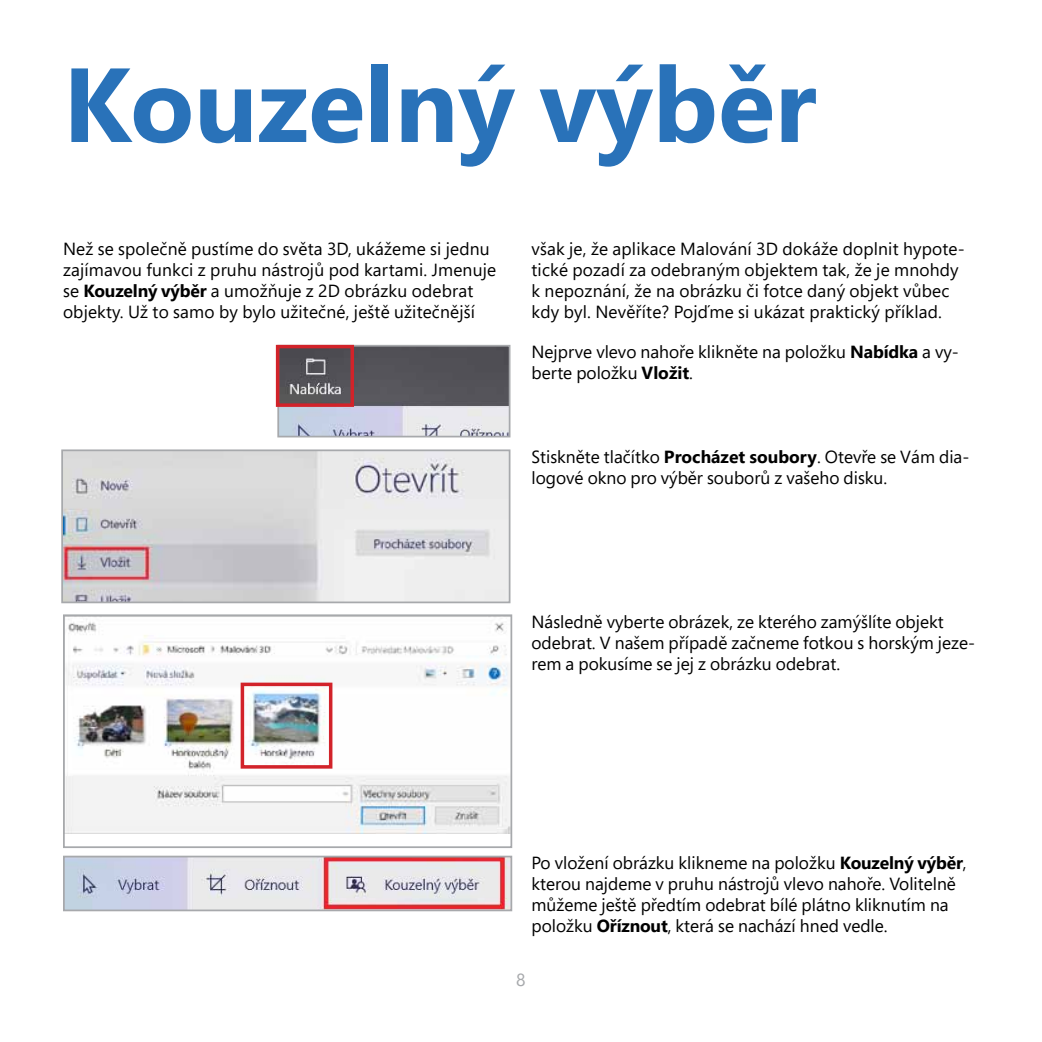
<style>
.page{position:relative;width:1042px;height:1042px;background:#fff}
.page>*{position:absolute;margin:0;border:0;box-sizing:border-box;transform-origin:0 0}
.t1{font:700 105px "Segoe Pro";color:#2972b9}
.t2{font:17.5px/21px "Segoe Pro";color:#000}
.t3{font:17.5px "Segoe Pro";color:#a7a9ac}
.s1{font-weight:700}
</style>
<div class="page">
<img style="left:64px;top:452px;width:443px;height:148px">
<div style="left:61px;top:449px;width:449px;height:154px;border:2px solid #a7a9ac"></div>
<img style="left:280px;top:348px;width:227px;height:86px">
<div style="left:277px;top:345px;width:233px;height:92px;border:2px solid #a7a9ac"></div>
<div style="left:276px;top:345px;width:78px;height:62px;border:4px solid #d2232a"></div>
<img style="left:66px;top:619px;width:443px;height:215px">
<div style="left:63px;top:614px;width:449px;height:234px;border:2px solid #a7a9ac"></div>
<img style="left:66px;top:858px;width:443px;height:50px">
<div style="left:63px;top:855px;width:449px;height:56px;border:2px solid #a7a9ac"></div>
<div style="left:241px;top:682px;width:91px;height:86px;border:4px solid #d2232a"></div>
<h1 class="t1" style="left:63px;top:30px;width:755px">Kouzelný výběr</h1>
<p class="t2" style="left:63px;top:237px;width:435px">Než se společně pustíme do světa 3D, ukážeme si jednu zajímavou funkci z pruhu nástrojů pod kartami. Jmenuje se <span class="s1">Kouzelný výběr</span> a umožňuje z 2D obrázku odebrat objekty. Už to samo by bylo užitečné, ještě užitečnější</p>
<p class="t2" style="left:531px;top:237px;width:435px">však je, že aplikace Malování 3D dokáže doplnit hypote&shy;tické pozadí za odebraným objektem tak, že je mnohdy k nepoznání, že na obrázku či fotce daný objekt vůbec kdy byl. Nevěříte? Pojďme si ukázat praktický příklad.</p>
<p class="t2" style="left:531px;top:341px;width:429px">Nejprve vlevo nahoře klikněte na položku <span class="s1">Nabídka</span> a vy&shy;berte položku <span class="s1">Vložit</span>.</p>
<p class="t2" style="left:531px;top:445px;width:439px">Stiskněte tlačítko <span class="s1">Procházet soubory</span>. Otevře se Vám dia&shy;logové okno pro výběr souborů z vašeho disku.</p>
<p class="t2" style="left:531px;top:610px;width:445px">Následně vyberte obrázek, ze kterého zamýšlíte objekt odebrat. V našem případě začneme fotkou s horským jeze&shy;rem a pokusíme se jej z obrázku odebrat.</p>
<p class="t2" style="left:531px;top:851px;width:437px">Po vložení obrázku klikneme na položku <span class="s1">Kouzelný výběr</span>, kterou najdeme v pruhu nástrojů vlevo nahoře. Volitelně můžeme ještě předtím odebrat bílé plátno kliknutím na položku <span class="s1">Oříznout</span>, která se nachází hned vedle.</p>
<p class="t3" style="left:516px;top:967px;width:11px">8</p>
</div>
